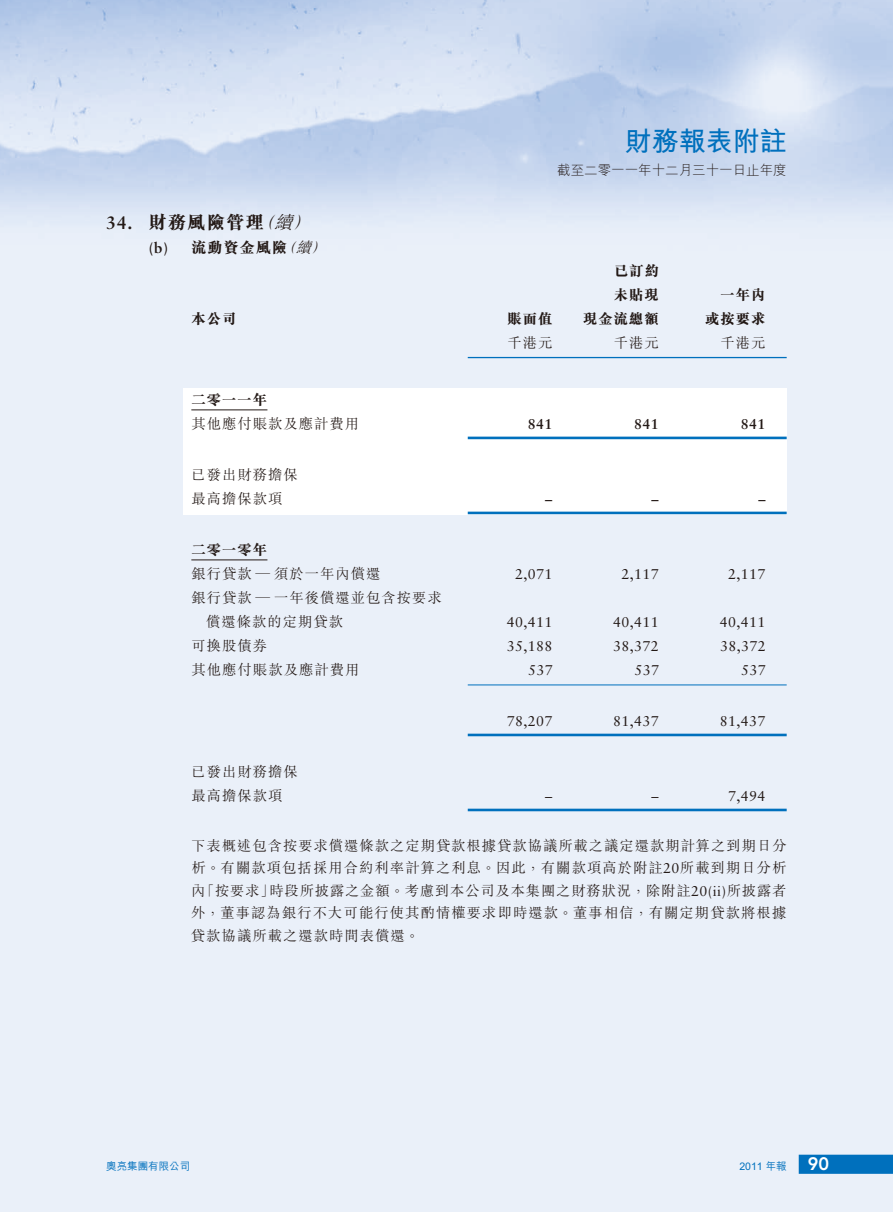
<style>
.page{position:relative;width:893px;height:1212px;background:#eaf0f9}
.page>*{position:absolute;margin:0;border:0;box-sizing:border-box;transform-origin:0 0}
.t1{font:700 27px "M Hei HK";color:#0070bd}
.t2{font:800 18px "M Sung HK";letter-spacing:.08em;color:#231916}
.t3{font:italic 300 18px "M Sung HK";color:#231916}
.t4{font:700 18px "Sabon LT Std";color:#231916}
.t5{font:800 18px "Avenir LT Std";color:#fff}
.t6{font:800 15px "M Sung HK";letter-spacing:.08em;color:#231916}
.t7{font:italic 300 15px "M Sung HK";color:#231916}
.t8{font:700 15px "Sabon LT Std";color:#231916}
.t9{font:300 14.25px/22.5px "M Sung HK";letter-spacing:.08em;color:#231916}
.t10{font:14.25px "Sabon LT Std";letter-spacing:.03em;color:#231916}
.t11{font:800 14.25px "M Sung HK";letter-spacing:.08em;color:#231916}
.t12{font:700 14.25px "Sabon LT Std";letter-spacing:.03em;color:#231916}
.t13{font:300 13.5px "M Hei HK";color:#231916}
.t14{font:500 10.5px "M Hei HK";color:#0070bd}
.s1{font-family:"Sabon LT Std";font-weight:400}
</style>
<div class="page">
<img style="left:0;top:0;width:893px;height:217px">
<div style="left:799px;top:1155px;width:94px;height:19px;background:#0070bd"></div>
<hr style="left:468px;top:357px;width:319px;height:1px;background:#0070bd">
<div style="left:183px;top:388px;width:604px;height:126px;background:#fff"></div>
<hr style="left:191px;top:409px;width:76px;height:1px;background:#231916">
<hr style="left:468px;top:437px;width:319px;height:2px;background:#0070bd">
<hr style="left:468px;top:512px;width:319px;height:2px;background:#0070bd">
<hr style="left:191px;top:559px;width:76px;height:1px;background:#231916">
<hr style="left:468px;top:685px;width:319px;height:1px;background:#0070bd">
<hr style="left:468px;top:734px;width:319px;height:2px;background:#0070bd">
<hr style="left:468px;top:809px;width:319px;height:2px;background:#0070bd">
<p class="t4" style="left:106px;top:211px;width:28px">34.</p>
<h1 class="t1" style="left:625px;top:121px;width:163px">財務報表附註</h1>
<p class="t2" style="left:149px;top:210px;width:117px">財務風險管理</p>
<p class="t3" style="left:274px;top:209px;width:26px">續</p>
<p class="t3" style="left:256px;top:209px;width:26px">（</p>
<p class="t3" style="left:293px;top:209px;width:26px">(</p>
<p class="t8" style="left:149px;top:238px;width:21px">)b(</p>
<p class="t6" style="left:191px;top:237px;width:97px">流動資金風險</p>
<p class="t7" style="left:296px;top:237px;width:22px">續</p>
<p class="t7" style="left:280px;top:237px;width:22px">（</p>
<p class="t7" style="left:311px;top:237px;width:22px">(</p>
<p class="t11" style="left:191px;top:309px;width:46px">本公司</p>
<p class="t11" style="left:191px;top:390px;width:77px">二零一一年</p>
<p class="t9" style="left:191px;top:412px;width:169px">其他應付賬款及應計費用</p>
<p class="t9" style="left:191px;top:463px;width:108px">已發出財務擔保</p>
<p class="t9" style="left:191px;top:487px;width:93px">最高擔保款項</p>
<p class="t11" style="left:191px;top:540px;width:77px">二零一零年</p>
<p class="t9" style="left:191px;top:561px;width:252px;line-height:24px">銀行貸款－須於一年內償還<br>銀行貸款－一年後償還並包含按要求</p>
<p class="t9" style="left:206px;top:610px;width:139px">償還條款的定期貸款</p>
<p class="t9" style="left:191px;top:634px;width:77px">可換股債券</p>
<p class="t9" style="left:192px;top:658px;width:169px">其他應付賬款及應計費用</p>
<p class="t9" style="left:191px;top:760px;width:108px">已發出財務擔保</p>
<p class="t13" style="left:557px;top:161px;width:231px">截至二零一一年十二月三十一日止年度</p>
<p class="t11" style="left:614px;top:261px;width:46px">已訂約</p>
<p class="t11" style="left:614px;top:285px;width:46px">未貼現</p>
<p class="t11" style="left:720px;top:285px;width:46px">一年內</p>
<p class="t11" style="left:507px;top:309px;width:46px">賬面值</p>
<p class="t11" style="left:583px;top:309px;width:77px">現金流總額</p>
<p class="t11" style="left:705px;top:309px;width:62px">或按要求</p>
<p class="t9" style="left:507px;top:331px;width:46px">千港元</p>
<p class="t9" style="left:614px;top:331px;width:46px">千港元</p>
<p class="t9" style="left:720px;top:331px;width:46px">千港元</p>
<p class="t12" style="left:528px;top:416px;width:26px">841</p>
<p class="t12" style="left:634px;top:416px;width:26px">841</p>
<p class="t12" style="left:741px;top:416px;width:26px">841</p>
<p class="t12" style="left:545px;top:491px;width:9px">–</p>
<p class="t12" style="left:652px;top:491px;width:9px">–</p>
<p class="t12" style="left:758px;top:491px;width:9px">–</p>
<p class="t10" style="left:515px;top:566px;width:39px">2,071</p>
<p class="t10" style="left:621px;top:566px;width:39px">2,117</p>
<p class="t10" style="left:728px;top:566px;width:39px">2,117</p>
<p class="t10" style="left:507px;top:614px;width:47px">40,411</p>
<p class="t10" style="left:613px;top:614px;width:47px">40,411</p>
<p class="t10" style="left:720px;top:614px;width:47px">40,411</p>
<p class="t10" style="left:507px;top:638px;width:47px">35,188</p>
<p class="t10" style="left:613px;top:638px;width:47px">38,372</p>
<p class="t10" style="left:720px;top:638px;width:47px">38,372</p>
<p class="t10" style="left:528px;top:662px;width:26px">537</p>
<p class="t10" style="left:634px;top:662px;width:26px">537</p>
<p class="t10" style="left:741px;top:662px;width:26px">537</p>
<p class="t10" style="left:507px;top:713px;width:47px">78,207</p>
<p class="t10" style="left:613px;top:713px;width:47px">81,437</p>
<p class="t10" style="left:720px;top:713px;width:47px">81,437</p>
<p class="t9" style="left:191px;top:784px;width:93px">最高擔保款項</p>
<p class="t9" style="left:191px;top:834px;width:597px;text-align:right">下表概述包含按要求償還條款之定期貸款根據貸款協議所載之議定還款期計算之到期日分析。有關款項包括採用合約利率計算之利息。因此，有關款項高於附註<span class="s1">20</span>所載到期日分析時段所披露之金額。考慮到本公司及本集團之財務狀況，除附註<span class="s1">20(ii)</span>所披露者</p>
<p class="t10" style="left:728px;top:788px;width:39px">7,494</p>
<p class="t10" style="left:545px;top:788px;width:9px">–</p>
<p class="t10" style="left:652px;top:788px;width:9px">–</p>
<p class="t9" style="left:201px;top:879px;width:75px">「按要求」</p>
<p class="t9" style="left:191px;top:879px;width:597px">內<br>外，董事認為銀行不大可能行使其酌情權要求即時還款。董事相信，有關定期貸款將根據貸款協議所載之還款時間表償還。</p>
<p class="t14" style="left:106px;top:1159px;width:85px">奧亮集團有限公司</p>
<p class="t14" style="left:739px;top:1159px;width:49px">2011 年報</p>
<p class="t5" style="left:808px;top:1153px;width:23px">90</p>
</div>
